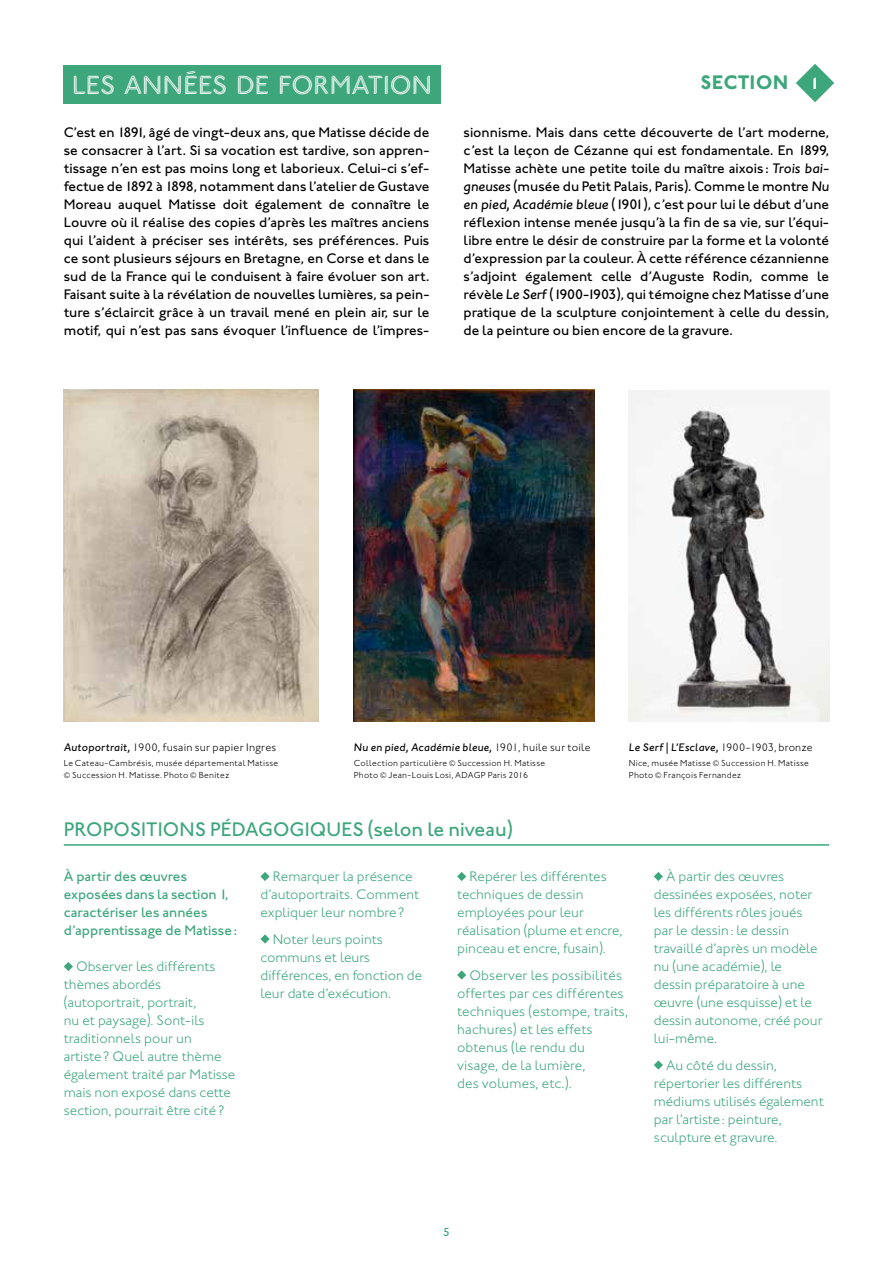
<style>
.page{position:relative;width:893px;height:1263px;background:#fff}
.page>*{position:absolute;margin:0;border:0;box-sizing:border-box;transform-origin:0 0}
.t1{font:27px "Johnston ITC MBAL Medium";letter-spacing:.005em;color:#fff}
.t2{font:500 20.25px "Johnston ITC";color:#3da67b}
.t3{font:700 20.25px "Johnston ITC";letter-spacing:.01em;color:#3da67b}
.t4{font:500 14.25px/18px "Johnston ITC";color:#000;text-align:justify}
.t5{font:300 14.25px/18px "Johnston ITC";color:#3da67b}
.t6{font:500 14.25px/18px "Johnston ITC";color:#3da67b}
.t7{font:500 12px "Johnston ITC";color:#3da67b}
.t8{font:italic 500 11.25px "Johnston ITC Pro";letter-spacing:.025em;color:#000}
.t9{font:300 11.25px "Johnston ITC";letter-spacing:.02em;color:#000}
.t10{font:300 9px/12px "Johnston ITC";letter-spacing:.03em;color:#000}
.s1{font-size:16.95px;color:#fff}
.s2{font-family:"Johnston ITC Pro";font-style:italic}
.s3{font-family:"Johnston ITC Pro";font-weight:500;font-style:italic}
.s4{font-family:"Johnston ITC";font-weight:300;font-style:normal}
</style>
<div class="page">
<div style="left:64px;top:65px;width:377px;height:38px;background:#3da67b"></div>
<svg style="left:796px;top:64px;width:38px;height:38px"></svg>
<img style="left:354px;top:390px;width:241px;height:331px">
<img style="left:64px;top:390px;width:254px;height:331px">
<img style="left:629px;top:390px;width:200px;height:331px">
<svg style="left:64px;top:962px;width:9px;height:9px"></svg>
<svg style="left:260px;top:872px;width:10px;height:9px"></svg>
<svg style="left:260px;top:934px;width:10px;height:9px"></svg>
<svg style="left:457px;top:872px;width:9px;height:9px"></svg>
<svg style="left:457px;top:970px;width:9px;height:9px"></svg>
<svg style="left:654px;top:872px;width:9px;height:9px"></svg>
<svg style="left:654px;top:1060px;width:9px;height:9px"></svg>
<hr style="left:64px;top:844px;width:765px;height:2px;background:#3da67b">
<h1 class="t1" style="left:72px;top:71px;width:361px">LES ANNÉES DE FORMATION</h1>
<h2 class="t3" style="left:701px;top:70px;width:121px">SECTION <span class="s1">1</span></h2>
<p class="t4" style="left:64px;top:123px;width:367px">C’est en 1891, âgé de vingt-deux ans, que Matisse décide de se consacrer à l’art. Si sa vocation est tardive, son appren&shy;tissage n’en est pas moins long et laborieux. Celui-ci s’ef&shy;fectue de 1892 à 1898, notamment dans l’atelier de Gustave Moreau auquel Matisse doit également de connaître le Louvre où il réalise des copies d’après les maîtres anciens qui l’aident à préciser ses intérêts, ses préférences. Puis ce sont plusieurs séjours en Bretagne, en Corse et dans le sud de la France qui le conduisent à faire évoluer son art.<br>Faisant suite à la révélation de nouvelles lumières, sa pein&shy;ture s’éclaircit grâce à un travail mené en plein air, sur le motif, qui n’est pas sans évoquer l’influence de l’impres-</p>
<p class="t4" style="left:463px;top:123px;width:367px">sionnisme. Mais dans cette découverte de l’art moderne, c’est la leçon de Cézanne qui est fondamentale. En 1899, Matisse achète une petite toile du maître aixois : <span class="s2">Trois bai&shy;gneuses</span> (musée du Petit Palais, Paris). Comme le montre <span class="s2">Nu en pied, Académie bleue</span> (1901), c’est pour lui le début d’une réflexion intense menée jusqu’à la fin de sa vie, sur l’équi&shy;libre entre le désir de construire par la forme et la volonté d’expression par la couleur. À cette référence cézannienne s’adjoint également celle d’Auguste Rodin, comme le révèle <span class="s2">Le Serf</span> (1900-1903), qui témoigne chez Matisse d’une pratique de la sculpture conjointement à celle du dessin, de la peinture ou bien encore de la gravure.</p>
<p class="t9" style="left:64px;top:740px;width:214px"><span class="s3">Autoportrait,</span> 1900, fusain sur papier Ingres</p>
<p class="t10" style="left:64px;top:757px;width:216px">Le Cateau-Cambrésis, musée départemental Matisse © Succession H. Matisse. Photo © Benitez</p>
<p class="t8" style="left:354px;top:740px;width:238px">Nu en pied, Académie bleue, <span class="s4">1901, huile sur toile</span></p>
<p class="t10" style="left:354px;top:757px;width:193px">Collection particulière © Succession H. Matisse<br>Photo © Jean-Louis Losi, ADAGP Paris 2016</p>
<h2 class="t2" style="left:64px;top:817px;width:451px">PROPOSITIONS PÉDAGOGIQUES (selon le niveau)</h2>
<p class="t8" style="left:629px;top:740px;width:185px">Le Serf | L’Esclave, <span class="s4">1900-1903, bronze</span></p>
<p class="t10" style="left:629px;top:757px;width:181px">Nice, musée Matisse © Succession H. Matisse<br>Photo © François Fernandez</p>
<p class="t6" style="left:64px;top:867px;width:175px">À partir des œuvres exposées dans la section 1, caractériser les années d’apprentissage de Matisse:</p>
<p class="t5" style="left:64px;top:957px;width:173px;text-indent:12px">Observer les différents thèmes abordés (autoportrait, portrait,<br>nu et paysage). Sont-ils traditionnels pour un artiste? Quel autre thème également traité par Matisse mais non exposé dans cette section, pourrait être cité?</p>
<p class="t5" style="left:260px;top:867px;width:160px;text-indent:12px">Remarquer la présence d’autoportraits. Comment expliquer leur nombre?</p>
<p class="t5" style="left:260px;top:930px;width:163px;text-indent:12px">Noter leurs points communs et leurs différences, en fonction de leur date d’exécution.</p>
<p class="t5" style="left:457px;top:867px;width:167px;text-indent:12px">Repérer les différentes techniques de dessin employées pour leur réalisation (plume et encre, pinceau et encre, fusain).</p>
<p class="t5" style="left:457px;top:966px;width:172px;text-indent:12px">Observer les possibilités offertes par ces différentes techniques (estompe, traits, hachures) et les effets obtenus (le rendu du visage, de la lumière,<br>des volumes, etc.).</p>
<p class="t5" style="left:654px;top:867px;width:170px;text-indent:12px">À partir des œuvres dessinées exposées, noter les différents rôles joués par le dessin: le dessin travaillé d’après un modèle nu (une académie), le dessin préparatoire à une œuvre (une esquisse) et le dessin autonome, créé pour lui-même.</p>
<p class="t5" style="left:654px;top:1056px;width:172px;text-indent:12px">Au côté du dessin, répertorier les différents médiums utilisés également par l’artiste: peinture, sculpture et gravure.</p>
<p class="t7" style="left:443px;top:1224px;width:8px">5</p>
</div>
